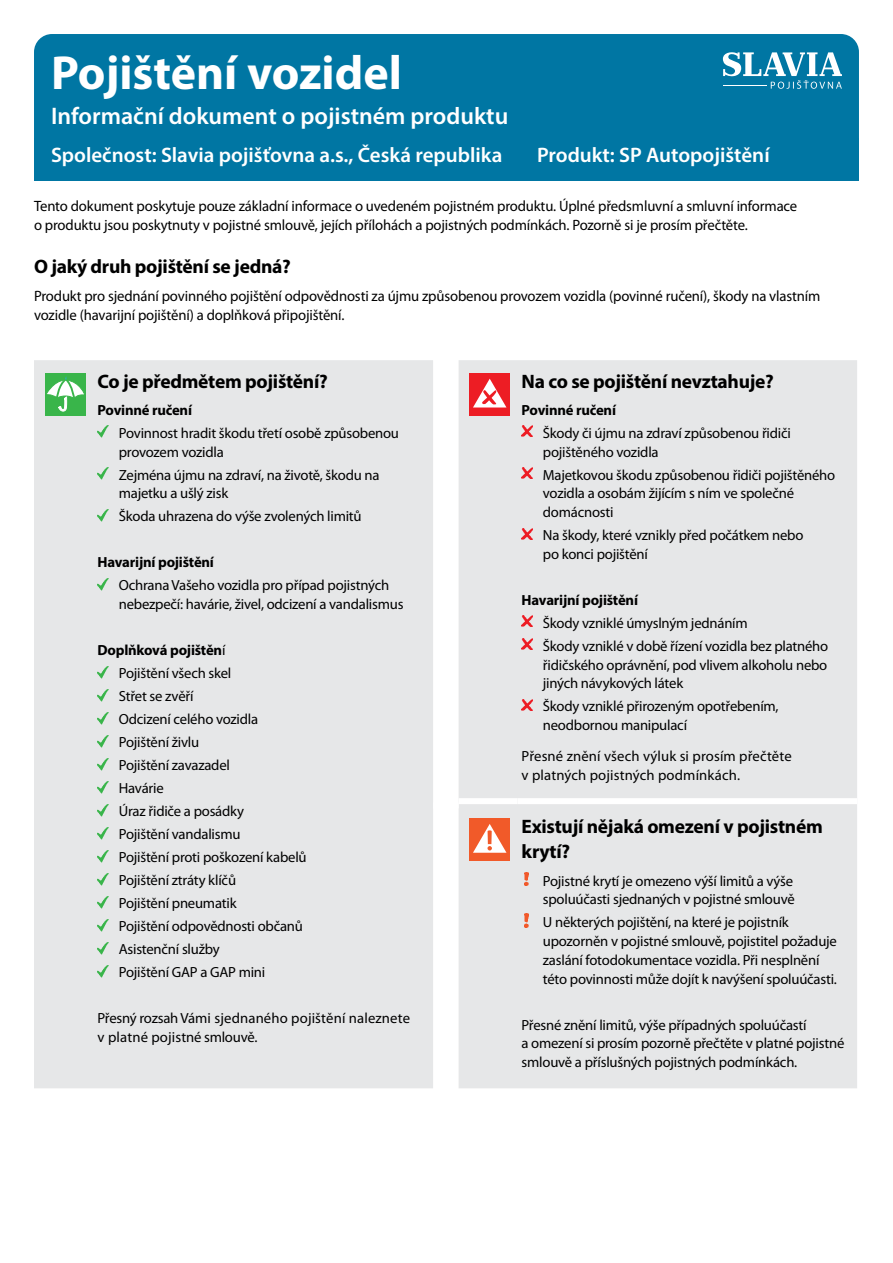
<style>
.page{position:relative;width:893px;height:1263px;background:#fff}
.page>*{position:absolute;margin:0;border:0;box-sizing:border-box;transform-origin:0 0}
.Form_title{font:700 48px "Myriad Pro";color:#fff}
.Form_sub_title{font:600 24px "Myriad Pro";color:#fff}
.Company_Product_head{font:600 21px "Myriad Pro";color:#fff}
.Cover_subhead{font:700 19.5px/25.5px "Myriad Pro";letter-spacing:-.015em;color:#000}
.Form_intro{font:15px/19.5px "Myriad Pro";letter-spacing:-.01em;color:#000}
.Covered_bullets{font:14.7px/18.8px "Myriad Pro";letter-spacing:-.015em;color:#000}
.Covered_bullets-2{font:14.7px/18.8px "Myriad Pro";letter-spacing:.01em;color:#000}
.Covered_bullets-3{font:700 14.7px "Myriad Pro";letter-spacing:-.015em;color:#000}
.s1{font-weight:400}
</style>
<div class="page">
<div style="left:34px;top:34px;width:825px;height:147px;background:#0076a3;border-radius:18px"></div>
<div style="left:34px;top:360px;width:823px;height:728px;background:#e6e7e8"></div>
<div style="left:459px;top:798px;width:58px;height:6px;background:#fff"></div>
<div style="left:517px;top:798px;width:340px;height:6px;background:#fff"></div>
<div style="left:433px;top:802px;width:26px;height:6px;background:#fff"></div>
<div style="left:45px;top:373px;width:41px;height:42px;background:#39b54a"></div>
<svg style="left:47px;top:376px;width:37px;height:35px"></svg>
<svg style="left:98px;top:426px;width:10px;height:12px"></svg>
<svg style="left:98px;top:468px;width:10px;height:12px"></svg>
<svg style="left:98px;top:509px;width:10px;height:12px"></svg>
<svg style="left:98px;top:578px;width:10px;height:12px"></svg>
<svg style="left:98px;top:666px;width:10px;height:12px"></svg>
<svg style="left:98px;top:689px;width:10px;height:12px"></svg>
<svg style="left:98px;top:712px;width:10px;height:12px"></svg>
<svg style="left:98px;top:735px;width:10px;height:12px"></svg>
<svg style="left:98px;top:758px;width:10px;height:12px"></svg>
<svg style="left:98px;top:781px;width:10px;height:12px"></svg>
<svg style="left:98px;top:804px;width:10px;height:12px"></svg>
<svg style="left:98px;top:827px;width:10px;height:12px"></svg>
<svg style="left:98px;top:850px;width:10px;height:12px"></svg>
<svg style="left:98px;top:873px;width:10px;height:12px"></svg>
<svg style="left:98px;top:896px;width:10px;height:12px"></svg>
<svg style="left:98px;top:919px;width:10px;height:12px"></svg>
<svg style="left:98px;top:942px;width:10px;height:12px"></svg>
<svg style="left:98px;top:965px;width:10px;height:12px"></svg>
<div style="left:469px;top:373px;width:41px;height:42px;background:#ed1d24"></div>
<svg style="left:473px;top:379px;width:33px;height:28px"></svg>
<svg style="left:522px;top:426px;width:10px;height:11px"></svg>
<svg style="left:522px;top:468px;width:10px;height:10px"></svg>
<svg style="left:522px;top:528px;width:10px;height:11px"></svg>
<svg style="left:522px;top:616px;width:10px;height:11px"></svg>
<svg style="left:522px;top:639px;width:10px;height:11px"></svg>
<svg style="left:522px;top:699px;width:10px;height:11px"></svg>
<div style="left:469px;top:818px;width:41px;height:43px;background:#f15a29"></div>
<svg style="left:473px;top:824px;width:33px;height:29px"></svg>
<svg style="left:525px;top:872px;width:3px;height:13px"></svg>
<svg style="left:525px;top:914px;width:3px;height:13px"></svg>
<svg style="left:723px;top:52px;width:119px;height:37px"></svg>
<p class="Form_title" style="left:51px;top:41px;width:352px">Pojištění vozidel</p>
<p class="Form_sub_title" style="left:51px;top:100px;width:459px">Informační dokument o pojistném produktu</p>
<p class="Company_Product_head" style="left:51px;top:141px;width:453px">Společnost: Slavia pojišťovna a.s., Česká republika</p>
<p class="Company_Product_head" style="left:537px;top:141px;width:234px">Produkt: SP Autopojištění</p>
<p class="Form_intro" style="left:34px;top:196px;width:765px">Tento dokument poskytuje pouze základní informace o uvedeném pojistném produktu. Úplné předsmluvní a smluvní informace o produktu jsou poskytnuty v pojistné smlouvě, jejích přílohách a pojistných podmínkách. Pozorně si je prosím přečtěte.</p>
<p class="Cover_subhead" style="left:34px;top:253px;width:258px">O jaký druh pojištění se jedná?</p>
<p class="Form_intro" style="left:34px;top:286px;width:788px">Produkt pro sjednání povinného pojištění odpovědnosti za újmu způsobenou provozem vozidla (povinné ručení), škody na vlastním vozidle (havarijní pojištění) a doplňková připojištění.</p>
<p class="Cover_subhead" style="left:98px;top:368px;width:232px">Co je předmětem pojištění?</p>
<p class="Covered_bullets-3" style="left:98px;top:400px;width:96px">Povinné ručení</p>
<p class="Covered_bullets" style="left:119px;top:423px;width:282px">Povinnost hradit škodu třetí osobě způsobenou provozem vozidla</p>
<p class="Covered_bullets" style="left:119px;top:465px;width:262px">Zejména újmu na zdraví, na životě, škodu na majetku a ušlý zisk</p>
<p class="Covered_bullets" style="left:119px;top:507px;width:244px">Škoda uhrazena do výše zvolených limitů</p>
<p class="Covered_bullets-3" style="left:98px;top:553px;width:118px">Havarijní pojištění</p>
<p class="Covered_bullets" style="left:119px;top:576px;width:286px">Ochrana Vašeho vozidla pro případ pojistných nebezpečí: havárie, živel, odcizení a vandalismus</p>
<p class="Covered_bullets-3" style="left:98px;top:641px;width:129px">Doplňková pojištěn<span class="s1">í</span></p>
<p class="Covered_bullets" style="left:119px;top:664px;width:114px">Pojištění všech skel</p>
<p class="Covered_bullets" style="left:119px;top:687px;width:76px">Střet se zvěří</p>
<p class="Covered_bullets" style="left:119px;top:710px;width:141px">Odcizení celého vozidla</p>
<p class="Covered_bullets" style="left:119px;top:733px;width:82px">Pojištění živlu</p>
<p class="Covered_bullets" style="left:119px;top:756px;width:113px">Pojištění zavazadel</p>
<p class="Covered_bullets" style="left:119px;top:779px;width:46px">Havárie</p>
<p class="Covered_bullets" style="left:119px;top:802px;width:127px">Úraz řidiče a posádky</p>
<p class="Covered_bullets" style="left:119px;top:825px;width:123px">Pojištění vandalismu</p>
<p class="Covered_bullets" style="left:119px;top:848px;width:189px">Pojištění proti poškození kabelů</p>
<p class="Covered_bullets" style="left:119px;top:871px;width:119px">Pojištění ztráty klíčů</p>
<p class="Covered_bullets" style="left:119px;top:894px;width:119px">Pojištění pneumatik</p>
<p class="Covered_bullets" style="left:119px;top:917px;width:186px">Pojištění odpovědnosti občanů</p>
<p class="Covered_bullets" style="left:119px;top:940px;width:102px">Asistenční služby</p>
<p class="Covered_bullets" style="left:119px;top:963px;width:148px">Pojištění GAP a GAP mini</p>
<p class="Covered_bullets-2" style="left:98px;top:1009px;width:314px">Přesný rozsah Vámi sjednaného pojištění naleznete v platné pojistné smlouvě.</p>
<p class="Cover_subhead" style="left:522px;top:368px;width:254px">Na co se pojištění nevztahuje?</p>
<p class="Covered_bullets-3" style="left:522px;top:400px;width:96px">Povinné ručení</p>
<p class="Covered_bullets" style="left:543px;top:423px;width:250px">Škody či újmu na zdraví způsobenou řidiči pojištěného vozidla</p>
<p class="Covered_bullets" style="left:543px;top:465px;width:294px">Majetkovou škodu způsobenou řidiči pojištěného vozidla a osobám žijícím s ním ve společné domácnosti</p>
<p class="Covered_bullets" style="left:543px;top:525px;width:262px">Na škody, které vznikly před počátkem nebo po konci pojištění</p>
<p class="Covered_bullets-3" style="left:522px;top:590px;width:118px">Havarijní pojištění</p>
<p class="Covered_bullets" style="left:543px;top:613px;width:206px">Škody vzniklé úmyslným jednáním</p>
<p class="Covered_bullets" style="left:543px;top:636px;width:287px;text-align:justify">Škody vzniklé v době řízení vozidla bez platného řidičského oprávnění, pod vlivem alkoholu nebo jiných návykových látek</p>
<p class="Covered_bullets" style="left:543px;top:697px;width:237px">Škody vzniklé přirozeným opotřebením, neodbornou manipulací</p>
<p class="Covered_bullets-2" style="left:522px;top:747px;width:272px">Přesné znění všech výluk si prosím přečtěte v platných pojistných podmínkách.</p>
<p class="Cover_subhead" style="left:522px;top:813px;width:303px">Existují nějaká omezení v pojistném krytí?</p>
<p class="Covered_bullets" style="left:543px;top:871px;width:253px">Pojistné krytí je omezeno výší limitů a výše spoluúčasti sjednaných v pojistné smlouvě</p>
<p class="Covered_bullets" style="left:543px;top:913px;width:296px">U některých pojištění, na které je pojistník upozorněn v pojistné smlouvě, pojistitel požaduje zaslání fotodokumentace vozidla. Při nesplnění této povinnosti může dojít k navýšení spoluúčasti.</p>
<p class="Covered_bullets" style="left:522px;top:1015px;width:324px">Přesné znění limitů, výše případných spoluúčastí<br>a omezení si prosím pozorně přečtěte v platné pojistné smlouvě a příslušných pojistných podmínkách.</p>
</div>
